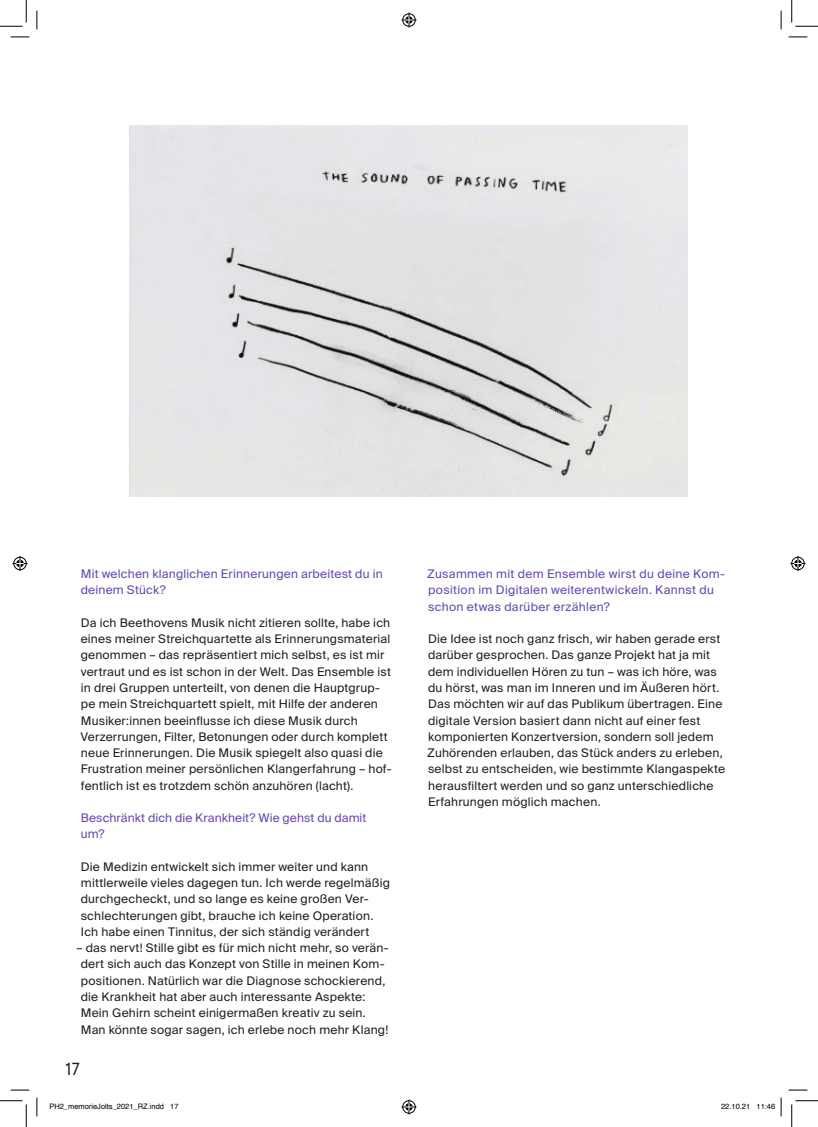
<style>
.page{position:relative;width:818px;height:1127px;background:#fff}
.page>*{position:absolute;margin:0;border:0;box-sizing:border-box;transform-origin:0 0}
.t1{font:17.5px "Apercu Pro";color:#21201c}
.t2{font:11.88px/16.2px "Suisse Intl";letter-spacing:.015em;color:#21201c}
.t3{font:11.88px/16.2px "Suisse Intl";letter-spacing:.02em;color:#6747b3}
.t4{font:7.5px "Helvetica";color:#000}
</style>
<div class="page">
<img style="left:130px;top:125px;width:557px;height:371px">
<svg style="left:11px;top:36px;width:18px;height:2px"></svg>
<svg style="left:788px;top:36px;width:19px;height:2px"></svg>
<svg style="left:11px;top:1089px;width:18px;height:1px"></svg>
<svg style="left:788px;top:1089px;width:19px;height:1px"></svg>
<svg style="left:36px;top:11px;width:2px;height:18px"></svg>
<svg style="left:36px;top:1097px;width:2px;height:18px"></svg>
<svg style="left:780px;top:11px;width:2px;height:18px"></svg>
<svg style="left:0;top:0;width:27px;height:27px"></svg>
<svg style="left:0;top:1100px;width:27px;height:26px"></svg>
<svg style="left:791px;top:0;width:27px;height:27px"></svg>
<svg style="left:791px;top:1100px;width:27px;height:26px"></svg>
<svg style="left:401px;top:13px;width:15px;height:15px"></svg>
<svg style="left:401px;top:1099px;width:15px;height:15px"></svg>
<svg style="left:13px;top:556px;width:15px;height:15px"></svg>
<svg style="left:790px;top:556px;width:15px;height:15px"></svg>
<svg style="left:780px;top:1097px;width:2px;height:18px"></svg>
<p class="t3" style="left:81px;top:566px;width:303px">Mit welchen klanglichen Erinnerungen arbeitest du in deinem Stück?</p>
<p class="t2" style="left:80px;top:614px;width:313px">Da ich Beethovens Musik nicht zitieren sollte, habe ich eines meiner Streichquartette als Erinnerungsmaterial genommen – das repräsentiert mich selbst, es ist mir vertraut und es ist schon in der Welt. Das Ensemble ist in drei Gruppen unterteilt, von denen die Hauptgrup&shy;pe mein Streichquartett spielt, mit Hilfe der anderen Musiker:innen beeinflusse ich diese Musik durch Verzerrungen, Filter, Betonungen oder durch komplett neue Erinnerungen. Die Musik spiegelt also quasi die Frustration meiner persönlichen Klangerfahrung – hof&shy;fentlich ist es trotzdem schön anzuhören (lacht).</p>
<p class="t3" style="left:81px;top:809px;width:287px">Beschränkt dich die Krankheit? Wie gehst du damit um?</p>
<p class="t2" style="left:81px;top:858px;width:311px">Die Medizin entwickelt sich immer weiter und kann mittlerweile vieles dagegen tun. Ich werde regelmäßig durchgecheckt, und so lange es keine großen Ver&shy;schlechterungen gibt, brauche ich keine Operation.<br>Ich habe einen Tinnitus, der sich ständig verändert</p>
<p class="t2" style="left:81px;top:939px;width:310px;text-indent:-4px">– das nervt! Stille gibt es für mich nicht mehr, so verän&shy;dert sich auch das Konzept von Stille in meinen Kom&shy;positionen. Natürlich war die Diagnose schockierend, die Krankheit hat aber auch interessante Aspekte:<br>Mein Gehirn scheint einigermaßen kreativ zu sein.<br>Man könnte sogar sagen, ich erlebe noch mehr Klang!</p>
<h1 class="t1" style="left:65px;top:1055px;width:17px">17</h1>
<p class="t3" style="left:427px;top:566px;width:299px">Zusammen mit dem Ensemble wirst du deine Kom&shy;position im Digitalen weiterentwickeln. Kannst du schon etwas darüber erzählen?</p>
<p class="t2" style="left:427px;top:631px;width:299px">Die Idee ist noch ganz frisch, wir haben gerade erst darüber gesprochen. Das ganze Projekt hat ja mit dem individuellen Hören zu tun – was ich höre, was du hörst, was man im Inneren und im Äußeren hört.<br>Das möchten wir auf das Publikum übertragen. Eine digitale Version basiert dann nicht auf einer fest komponierten Konzertversion, sondern soll jedem Zuhörenden erlauben, das Stück anders zu erleben, selbst zu entscheiden, wie bestimmte Klangaspekte herausfiltert werden und so ganz unterschiedliche Erfahrungen möglich machen.</p>
<p class="t4" style="left:49px;top:1100px;width:131px">PH2_memorieJolts_2021_RZ.indd 17</p>
<p class="t4" style="left:721px;top:1100px;width:56px">22.10.21 11:46</p>
</div>
